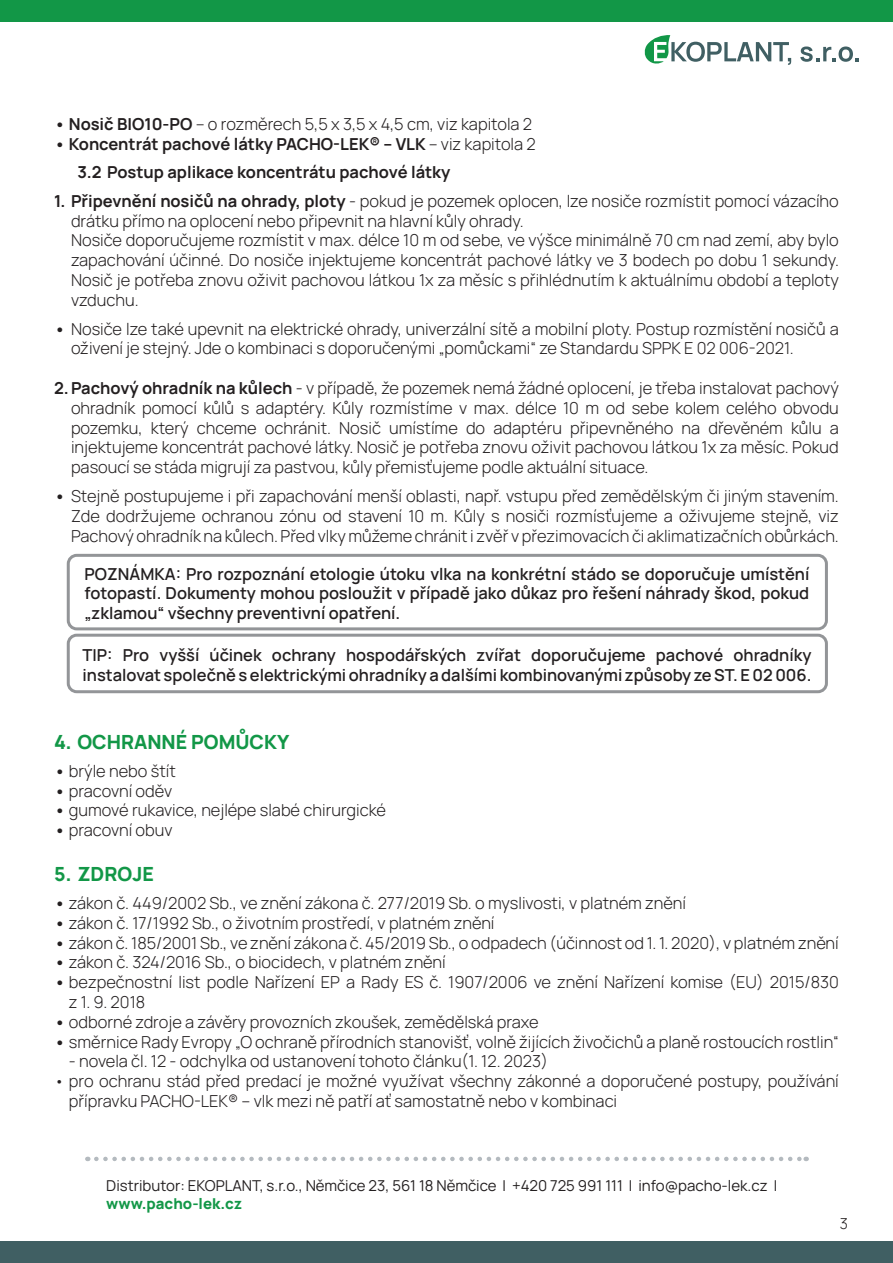
<style>
.page{position:relative;width:893px;height:1263px;background:#fff}
.page>*{position:absolute;margin:0;border:0;box-sizing:border-box;transform-origin:0 0}
.Nadpis_odstavce{font:800 19.5px "Manrope";color:#129747}
.text_odstavce{font:300 16.5px/19.8px "Manrope";color:#231f20;text-align:justify}
.body_v_textu{font:300 16.5px/19.8px "Manrope";color:#231f20}
.body_v_textu-2{font:600 16.5px/19.8px "Manrope";color:#231f20;text-align:justify}
.text_v_ráměčku{font:600 16.5px/19.8px "Manrope";color:#231f20}
.body_v_textu-3{font:700 16.5px "Manrope";color:#231f20}
.podnadpis_odstavce{font:700 16.5px "Manrope";color:#231f20}
.t1{font:15px/18px "Manrope";color:#231f20}
.t2{font:300 15px "Manrope";color:#231f20}
.s1{font-weight:700}
.s2{font-weight:300}
.s3{font-weight:800;color:#129747}
</style>
<div class="page">
<div style="left:0;top:0;width:893px;height:21px;background:#129747"></div>
<svg style="left:800px;top:46px;width:59px;height:16px"></svg>
<svg style="left:644px;top:35px;width:147px;height:30px"></svg>
<div style="left:0;top:1242px;width:893px;height:21px;background:#405f63"></div>
<div style="left:67px;top:554px;width:761px;height:76px;border:3px solid #939598;border-radius:9px"></div>
<div style="left:67px;top:634px;width:761px;height:59px;border:3px solid #939598;border-radius:9px"></div>
<svg style="left:96px;top:1157px;width:711px;height:4px"></svg>
<p class="body_v_textu" style="left:54px;top:114px;width:480px"><span class="s1">• Nosič BIO10-PO</span> – o rozměrech 5,5 x 3,5 x 4,5 cm, viz kapitola 2</p>
<p class="body_v_textu-3" style="left:54px;top:130px;width:483px">• Koncentrát pachové látky PACHO-LEK® – VLK <span class="s2">– viz kapitola 2</span></p>
<p class="podnadpis_odstavce" style="left:77px;top:159px;width:375px">3.2 Postup aplikace koncentrátu pachové látky</p>
<p class="text_odstavce" style="left:71px;top:190px;width:769px;text-indent:-17px"><span class="s1">1. Připevnění nosičů na ohrady, ploty</span> - pokud je pozemek oplocen, lze nosiče rozmístit pomocí vázacího drátku přímo na oplocení nebo připevnit na hlavní kůly ohrady.</p>
<p class="text_odstavce" style="left:71px;top:230px;width:769px">Nosiče doporučujeme rozmístit v max. délce 10 m od sebe, ve výšce minimálně 70 cm nad zemí, aby bylo zapachování účinné. Do nosiče injektujeme koncentrát pachové látky ve 3 bodech po dobu 1 sekundy.<br>Nosič je potřeba znovu oživit pachovou látkou 1x za měsíc s přihlédnutím k aktuálnímu období a teploty vzduchu.</p>
<p class="text_odstavce" style="left:71px;top:318px;width:769px;text-indent:-17px"><span class="s1">•</span> Nosiče lze také upevnit na elektrické ohrady, univerzální sítě a mobilní ploty. Postup rozmístění nosičů a oživení je stejný. Jde o kombinaci s doporučenými „pomůckami“ ze Standardu SPPK E 02 006-2021.</p>
<p class="text_odstavce" style="left:71px;top:377px;width:769px;text-indent:-17px"><span class="s1">2.Pachový ohradník na kůlech</span> - v případě, že pozemek nemá žádné oplocení, je třeba instalovat pachový ohradník pomocí kůlů s adaptéry. Kůly rozmístíme v max. délce 10 m od sebe kolem celého obvodu pozemku, který chceme ochránit. Nosič umístíme do adaptéru připevněného na dřevěném kůlu a injektujeme koncentrát pachové látky. Nosič je potřeba znovu oživit pachovou látkou 1x za měsíc. Pokud pasoucí se stáda migrují za pastvou, kůly přemisťujeme podle aktuální situace.</p>
<p class="text_odstavce" style="left:71px;top:485px;width:769px;text-indent:-17px"><span class="s1">•</span> Stejně postupujeme i při zapachování menší oblasti, např. vstupu před zemědělským či jiným stavením.<br>Zde dodržujeme ochranou zónu od stavení 10 m. Kůly s nosiči rozmísťujeme a oživujeme stejně, viz Pachový ohradník na kůlech. Před vlky můžeme chránit i zvěř v přezimovacích či aklimatizačních obůrkách.</p>
<p class="body_v_textu-2" style="left:85px;top:562px;width:726px">POZNÁMKA: Pro rozpoznání etologie útoku vlka na konkrétní stádo se doporučuje umístění fotopastí. Dokumenty mohou posloužit v případě jako důkaz pro řešení náhrady škod, pokud „zklamou“ všechny preventivní opatření.</p>
<p class="text_v_ráměčku" style="left:83px;top:644px;width:730px">TIP: Pro vyšší účinek ochrany hospodářských zvířat doporučujeme pachové ohradníky instalovat společně s elektrickými ohradníky a dalšími kombinovanými způsoby ze ST. E 02 006.</p>
<p class="Nadpis_odstavce" style="left:54px;top:728px;width:237px">4. OCHRANNÉ POMŮCKY</p>
<p class="body_v_textu" style="left:54px;top:760px;width:123px"><span class="s1">•</span> brýle nebo štít</p>
<p class="body_v_textu" style="left:54px;top:780px;width:120px"><span class="s1">•</span> pracovní oděv</p>
<p class="body_v_textu" style="left:54px;top:800px;width:333px"><span class="s1">•</span> gumové rukavice, nejlépe slabé chirurgické</p>
<p class="body_v_textu" style="left:54px;top:819px;width:120px"><span class="s1">•</span> pracovní obuv</p>
<p class="Nadpis_odstavce" style="left:54px;top:860px;width:101px">5. ZDROJE</p>
<p class="body_v_textu" style="left:54px;top:892px;width:633px"><span class="s1">•</span> zákon č. 449/2002 Sb., ve znění zákona č. 277/2019 Sb. o myslivosti, v platném znění</p>
<p class="body_v_textu" style="left:54px;top:912px;width:442px"><span class="s1">•</span> zákon č. 17/1992 Sb., o životním prostředí, v platném znění</p>
<p class="body_v_textu" style="left:54px;top:932px;width:786px"><span class="s1">•</span> zákon č. 185/2001 Sb., ve znění zákona č. 45/2019 Sb., o odpadech (účinnost od 1. 1. 2020), v platném znění</p>
<p class="body_v_textu" style="left:54px;top:952px;width:393px"><span class="s1">•</span> zákon č. 324/2016 Sb., o biocidech, v platném znění</p>
<p class="body_v_textu" style="left:69px;top:971px;width:771px;text-indent:-15px"><span class="s1">•</span> bezpečnostní list podle Nařízení EP a Rady ES č. 1907/2006 ve znění Nařízení komise (EU) 2015/830 z 1. 9. 2018</p>
<p class="body_v_textu" style="left:54px;top:1011px;width:486px"><span class="s1">•</span> odborné zdroje a závěry provozních zkoušek, zemědělská praxe</p>
<p class="body_v_textu" style="left:54px;top:1031px;width:786px"><span class="s1">•</span> směrnice Rady Evropy „O ochraně přírodních stanovišť, volně žijících živočichů a planě rostoucích rostlin“</p>
<p class="body_v_textu" style="left:69px;top:1051px;width:481px">- novela čl. 12 - odchylka od ustanovení tohoto článku(1. 12. 2023)</p>
<p class="body_v_textu" style="left:69px;top:1070px;width:771px;text-indent:-15px">• pro ochranu stád před predací je možné využívat všechny zákonné a doporučené postupy, používání přípravku PACHO-LEK® – vlk mezi ně patří ať samostatně nebo v kombinaci</p>
<p class="t1" style="left:106px;top:1176px;width:672px">Distributor: EKOPLANT, s.r.o., Němčice 23, 561 18 Němčice I +420 725 991 111 I info@pacho-lek.cz I <span class="s3">www.pacho-lek.cz</span></p>
<p class="t2" style="left:840px;top:1212px;width:10px">3</p>
</div>
